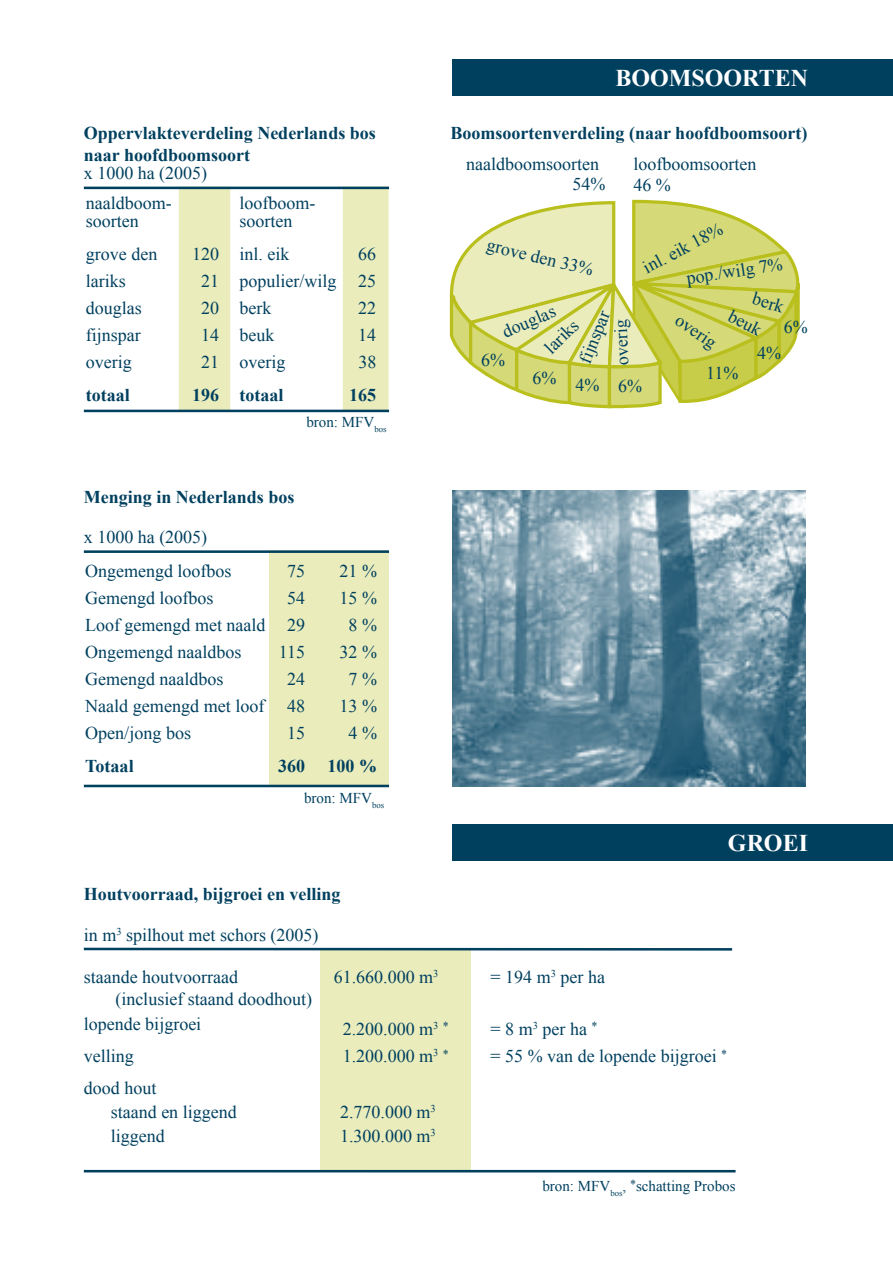
<style>
.page{position:relative;width:893px;height:1263px;background:#fff}
.page>*{position:absolute;margin:0;border:0;box-sizing:border-box;transform-origin:0 0}
.t1{font:700 24px "Times New Roman";color:#fff}
.t2{font:18px "Times New Roman";color:#00405f}
.t3{font:700 18px "Times New Roman";color:#00405f}
.t4{font:15px "Times New Roman";color:#00405f}
</style>
<div class="page">
<div style="left:342px;top:186px;width:47px;height:226px;background:#eaecbb;border:1px solid #fff"></div>
<div style="left:178px;top:186px;width:53px;height:226px;background:#eaecbb;border:1px solid #fff"></div>
<hr style="left:84px;top:187px;width:305px;height:2px;background:#00405f">
<div style="left:320px;top:948px;width:150px;height:223px;background:#eaecbb"></div>
<hr style="left:84px;top:948px;width:648px;height:3px;background:#00405f">
<hr style="left:84px;top:1170px;width:652px;height:2px;background:#00405f">
<div style="left:452px;top:59px;width:441px;height:36px;background:#00405f"></div>
<div style="left:452px;top:824px;width:441px;height:36px;background:#00405f"></div>
<div style="left:270px;top:551px;width:119px;height:235px;background:#eaecbb"></div>
<hr style="left:84px;top:550px;width:305px;height:3px;background:#00405f">
<img style="left:452px;top:490px;width:353px;height:297px">
<hr style="left:84px;top:785px;width:305px;height:2px;background:#00405f">
<svg style="left:449px;top:199px;width:351px;height:210px"></svg>
<hr style="left:84px;top:410px;width:305px;height:2px;background:#00405f">
<p class="t3" style="left:84px;top:121px;width:293px">Oppervlakteverdeling Nederlands bos</p>
<p class="t3" style="left:84px;top:143px;width:168px">naar hoofdboomsoort</p>
<p class="t2" style="left:84px;top:161px;width:125px">x 1000 ha (2005)</p>
<p class="t2" style="left:86px;top:191px;width:87px">naaldboom-</p>
<p class="t2" style="left:239px;top:191px;width:77px">loofboom-</p>
<p class="t2" style="left:86px;top:209px;width:54px">soorten</p>
<p class="t2" style="left:239px;top:209px;width:54px">soorten</p>
<p class="t2" style="left:86px;top:242px;width:73px">grove den</p>
<p class="t2" style="left:192px;top:242px;width:99px">120 inl. eik</p>
<p class="t2" style="left:358px;top:242px;width:19px">66</p>
<p class="t2" style="left:86px;top:269px;width:41px">lariks</p>
<p class="t2" style="left:201px;top:269px;width:177px">21 populier/wilg 25</p>
<p class="t2" style="left:86px;top:296px;width:57px">douglas</p>
<p class="t2" style="left:201px;top:296px;width:72px">20 berk</p>
<p class="t2" style="left:358px;top:296px;width:19px">22</p>
<p class="t2" style="left:86px;top:323px;width:56px">fijnspar</p>
<p class="t2" style="left:201px;top:323px;width:75px">14 beuk</p>
<p class="t2" style="left:358px;top:323px;width:19px">14</p>
<p class="t2" style="left:86px;top:350px;width:47px">overig</p>
<p class="t2" style="left:201px;top:350px;width:86px">21 overig</p>
<p class="t2" style="left:358px;top:350px;width:19px">38</p>
<p class="t3" style="left:86px;top:383px;width:45px">totaal</p>
<p class="t3" style="left:192px;top:383px;width:93px">196 totaal</p>
<p class="t3" style="left:349px;top:383px;width:28px">165</p>
<p class="t4" style="left:306px;top:412px;width:82px">bron: MFV<sub>bos</sub></p>
<p class="t3" style="left:84px;top:484px;width:212px">Menging in Nederlands bos</p>
<p class="t2" style="left:84px;top:525px;width:125px">x 1000 ha (2005)</p>
<p class="t2" style="left:85px;top:558px;width:148px">Ongemengd loofbos</p>
<p class="t2" style="left:287px;top:558px;width:20px">75</p>
<p class="t2" style="left:340px;top:558px;width:39px">21 %</p>
<p class="t2" style="left:85px;top:585px;width:130px">Gemengd loofbos</p>
<p class="t2" style="left:287px;top:585px;width:20px">54</p>
<p class="t2" style="left:340px;top:585px;width:39px">15 %</p>
<p class="t2" style="left:85px;top:612px;width:222px">Loof gemengd met naald 29</p>
<p class="t2" style="left:349px;top:612px;width:30px">8 %</p>
<p class="t2" style="left:85px;top:639px;width:158px">Ongemengd naaldbos</p>
<p class="t2" style="left:279px;top:639px;width:28px">115</p>
<p class="t2" style="left:340px;top:639px;width:39px">32 %</p>
<p class="t2" style="left:85px;top:666px;width:140px">Gemengd naaldbos</p>
<p class="t2" style="left:287px;top:666px;width:20px">24</p>
<p class="t2" style="left:349px;top:666px;width:30px">7 %</p>
<p class="t2" style="left:85px;top:693px;width:222px">Naald gemengd met loof 48</p>
<p class="t2" style="left:339px;top:693px;width:39px">13 %</p>
<p class="t2" style="left:85px;top:720px;width:108px">Open/jong bos</p>
<p class="t2" style="left:287px;top:720px;width:20px">15</p>
<p class="t2" style="left:348px;top:720px;width:30px">4 %</p>
<p class="t3" style="left:85px;top:753px;width:50px">Totaal</p>
<p class="t3" style="left:278px;top:753px;width:28px">360</p>
<p class="t3" style="left:328px;top:753px;width:51px">100 %</p>
<p class="t4" style="left:304px;top:788px;width:82px">bron: MFV<sub>bos</sub></p>
<h1 class="t1" style="left:616px;top:61px;width:194px">BOOMSOORTEN</h1>
<p class="t3" style="left:451px;top:121px;width:358px">Boomsoortenverdeling (naar hoofdboomsoort)</p>
<p class="t2" style="left:466px;top:151px;width:134px">naaldboomsoorten</p>
<p class="t2" style="left:633px;top:152px;width:124px">loofboomsoorten</p>
<p class="t2" style="left:572px;top:172px;width:34px">54%</p>
<p class="t2" style="left:633px;top:173px;width:39px">46 %</p>
<p class="t2" style="left:638px;top:258px;width:89px;rotate:-28deg">inl. eik 18%</p>
<p class="t2" style="left:490px;top:232px;width:110px;rotate:14deg">grove den 33%</p>
<p class="t2" style="left:685px;top:266px;width:98px;rotate:-8deg">pop./wilg 7%</p>
<p class="t2" style="left:684px;top:308px;width:47px;rotate:35deg">overig</p>
<p class="t2" style="left:735px;top:304px;width:36px;rotate:28deg">beuk</p>
<p class="t2" style="left:757px;top:286px;width:33px;rotate:18deg">berk</p>
<p class="t2" style="left:498px;top:321px;width:57px;rotate:-23deg">douglas</p>
<p class="t2" style="left:573px;top:358px;width:56px;rotate:-68deg">fijnspar</p>
<p class="t2" style="left:611px;top:366px;width:47px;rotate:-93deg">overig</p>
<p class="t2" style="left:532px;top:373px;width:111px">6% 4% 6%</p>
<p class="t2" style="left:706px;top:361px;width:34px">11%</p>
<p class="t2" style="left:784px;top:314px;width:25px">6%</p>
<p class="t2" style="left:539px;top:342px;width:41px;rotate:-44deg">lariks</p>
<p class="t2" style="left:757px;top:341px;width:25px">4%</p>
<p class="t2" style="left:481px;top:348px;width:25px">6%</p>
<h1 class="t1" style="left:728px;top:826px;width:82px">GROEI</h1>
<p class="t3" style="left:84px;top:882px;width:258px">Houtvoorraad, bijgroei en velling</p>
<p class="t2" style="left:84px;top:922px;width:236px">in m<sup>3</sup> spilhout met schors (2005)</p>
<p class="t2" style="left:334px;top:965px;width:106px">61.660.000 m<sup>3</sup></p>
<p class="t2" style="left:491px;top:965px;width:116px">= 194 m<sup>3</sup> per ha</p>
<p class="t2" style="left:84px;top:1012px;width:119px">lopende bijgroei</p>
<p class="t2" style="left:343px;top:1017px;width:108px">2.200.000 m<sup>3</sup> <sup>*</sup></p>
<p class="t2" style="left:491px;top:1017px;width:108px">= 8 m<sup>3</sup> per ha <sup>*</sup></p>
<p class="t2" style="left:84px;top:1044px;width:52px">velling</p>
<p class="t2" style="left:343px;top:1044px;width:108px">1.200.000 m<sup>3</sup> <sup>*</sup></p>
<p class="t2" style="left:491px;top:1044px;width:238px">= 55 % van de lopende bijgroei <sup>*</sup></p>
<p class="t2" style="left:84px;top:965px;width:156px">staande houtvoorraad</p>
<p class="t2" style="left:115px;top:987px;width:198px">(inclusief staand doodhout)</p>
<p class="t2" style="left:84px;top:1076px;width:74px">dood hout</p>
<p class="t2" style="left:111px;top:1100px;width:127px">staand en liggend</p>
<p class="t2" style="left:111px;top:1124px;width:55px">liggend</p>
<p class="t2" style="left:340px;top:1100px;width:97px">2.770.000 m<sup>3</sup></p>
<p class="t2" style="left:340px;top:1124px;width:97px">1.300.000 m<sup>3</sup></p>
<p class="t4" style="left:542px;top:1175px;width:195px">bron: MFV<sub>bos</sub>, <sup>*</sup>schatting Probos</p>
</div>
